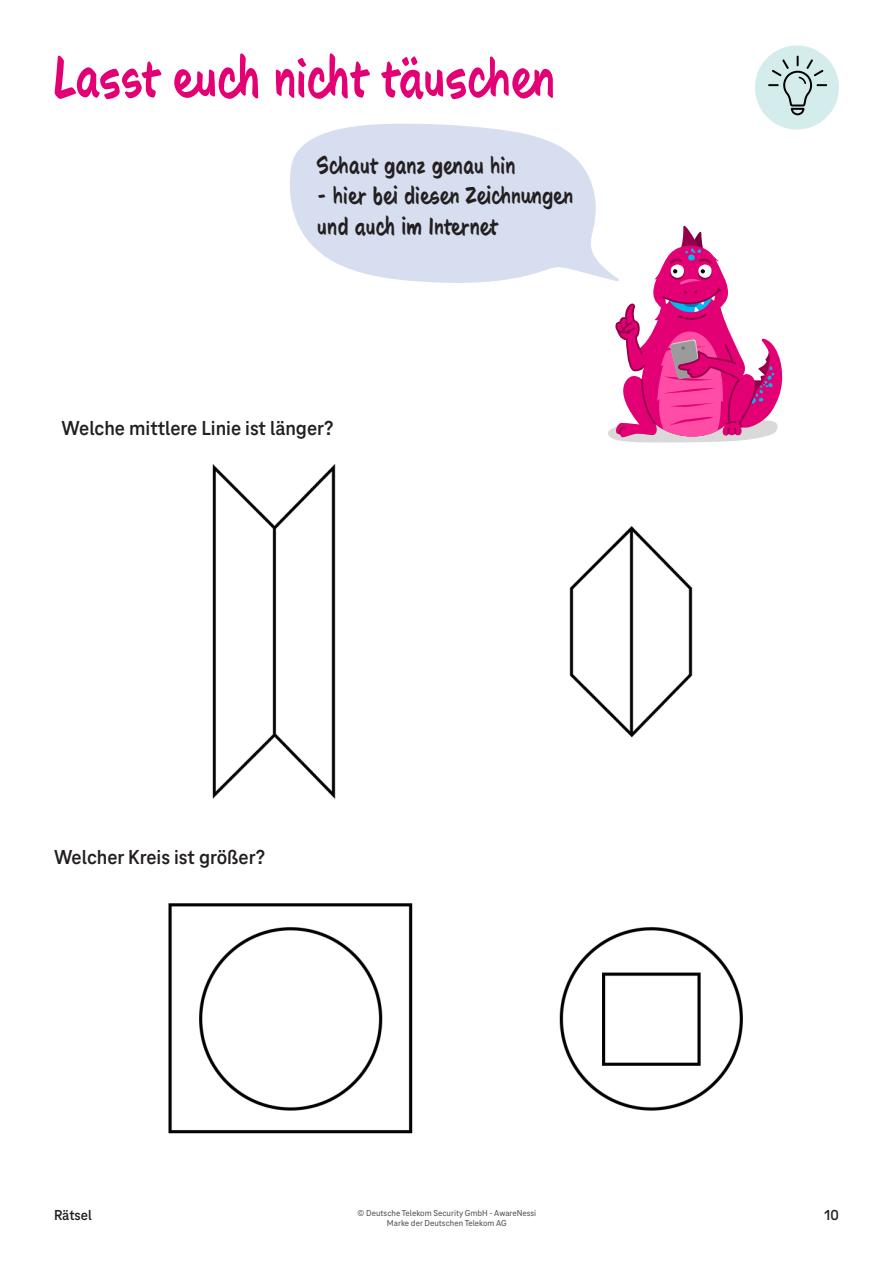
<style>
.page{position:relative;width:893px;height:1263px;background:#fff}
.page>*{position:absolute;margin:0;border:0;box-sizing:border-box;transform-origin:0 0}
.t1{font:700 57px "Tele Neo Marker";letter-spacing:.025em;color:#e20074}
.t2{font:700 25.5px/30.6px "Tele Neo Marker";letter-spacing:.03em;color:#231f20}
.t3{font:700 21px "Tele Neo";color:#231f20}
.t4{font:700 15px "Tele Neo";color:#231f20}
.t5{font:500 9px/10.5px "Tele Neo";color:#57585a;text-align:center}
</style>
<div class="page">
<img style="left:212px;top:464px;width:481px;height:335px">
<img style="left:168px;top:903px;width:575px;height:231px">
<svg style="left:608px;top:225px;width:175px;height:217px"></svg>
<div style="left:755px;top:45px;width:84px;height:85px;background:#d4edec;border-radius:50%"></div>
<svg style="left:768px;top:56px;width:59px;height:59px"></svg>
<svg style="left:290px;top:123px;width:330px;height:161px;fill:#d7def0"></svg>
<h1 class="t1" style="left:54px;top:41px;width:502px">Lasst euch nicht täuschen</h1>
<h2 class="t2" style="left:318px;top:149px;width:199px">Schaut ganz genau hin</h2>
<h2 class="t2" style="left:318px;top:180px;width:256px">- hier bei diesen Zeichnungen und auch im Internet</h2>
<h3 class="t3" style="left:62px;top:417px;width:273px">Welche mittlere Linie ist länger?</h3>
<h3 class="t3" style="left:54px;top:845px;width:213px">Welcher Kreis ist größer?</h3>
<p class="t5" style="left:358px;top:1208px;width:180px">© Deutsche Telekom Security GmbH - AwareNessi<br>Marke der Deutschen Telekom AG</p>
<h3 class="t4" style="left:54px;top:1207px;width:39px">Rätsel</h3>
<h3 class="t4" style="left:824px;top:1207px;width:16px">10</h3>
</div>
